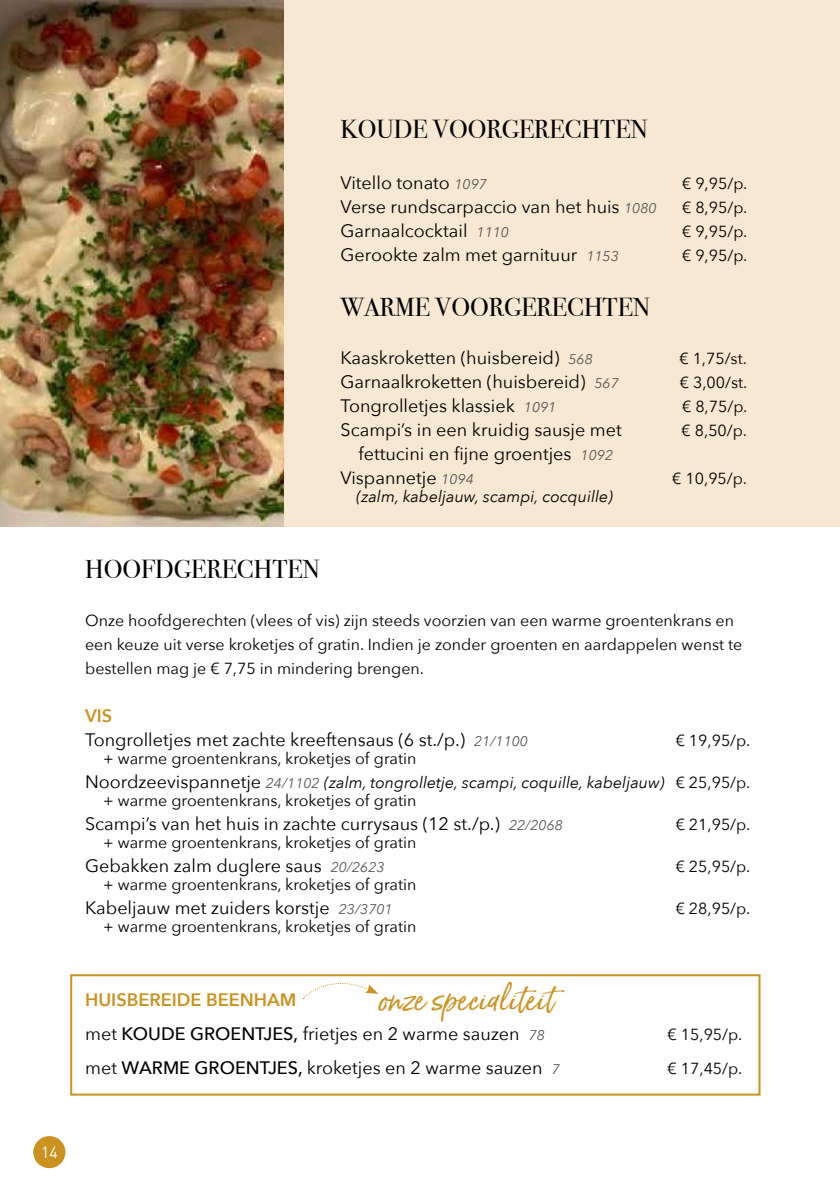
<style>
.page{position:relative;width:840px;height:1191px;background:#fff}
.page>*{position:absolute;margin:0;border:0;box-sizing:border-box;transform-origin:0 0}
.t1{font:30.4px "Born Ready Slanted";color:#cb921f}
.t2{font:26px "Bodoni Svty Two ITCTT";color:#000}
.t3{font:18px/24px "Avenir Next";color:#000}
.t4{font:16px/24px "Avenir Next";color:#000}
.t5{font:italic 16px "Avenir Next";color:#000}
.t6{font:16px "DINOT";color:#fff}
.s1{font-style:italic;font-size:14px;color:#575756}
.s2{font-weight:600;color:#cb921f}
.s3{font-size:18px}
.s4{font-style:italic}
.s5{font-weight:500}
</style>
<div class="page">
<div style="left:70px;top:974px;width:690px;height:121px;border:2px solid #cb921f"></div>
<div style="left:0;top:0;width:839px;height:526px;background:#f6e8d3"></div>
<img style="left:0;top:0;width:283px;height:526px">
<svg style="left:303px;top:974px;width:75px;height:25px"></svg>
<div style="left:33px;top:1136px;width:32px;height:32px;background:#cb921f;border-radius:50%"></div>
<p class="t6" style="left:41px;top:1141px;width:18px">14</p>
<h2 class="t2" style="left:340px;top:108px;width:308px">KOUDE VOORGERECHTEN</h2>
<p class="t3" style="left:340px;top:170px;width:148px">Vitello tonato <span class="s1">1097</span></p>
<p class="t4" style="left:681px;top:170px;width:67px">€ 9,95/p.</p>
<p class="t3" style="left:340px;top:194px;width:317px">Verse rundscarpaccio van het huis <span class="s1">1080</span></p>
<p class="t4" style="left:681px;top:194px;width:67px">€ 8,95/p.</p>
<p class="t3" style="left:340px;top:218px;width:170px">Garnaalcocktail <span class="s1">1110</span></p>
<p class="t4" style="left:681px;top:218px;width:67px">€ 9,95/p.</p>
<p class="t3" style="left:340px;top:242px;width:280px">Gerookte zalm met garnituur <span class="s1">1153</span></p>
<p class="t4" style="left:681px;top:242px;width:67px">€ 9,95/p.</p>
<h2 class="t2" style="left:340px;top:286px;width:311px">WARME VOORGERECHTEN</h2>
<p class="t3" style="left:340px;top:345px;width:254px">Kaaskroketten (huisbereid) <span class="s1">568</span></p>
<p class="t4" style="left:679px;top:346px;width:69px">€ 1,75/st.</p>
<p class="t3" style="left:340px;top:369px;width:280px">Garnaalkroketten (huisbereid) <span class="s1">567</span></p>
<p class="t4" style="left:679px;top:370px;width:69px">€ 3,00/st.</p>
<p class="t3" style="left:340px;top:393px;width:217px">Tongrolletjes klassiek <span class="s1">1091</span></p>
<p class="t4" style="left:681px;top:394px;width:67px">€ 8,75/p.</p>
<p class="t3" style="left:340px;top:417px;width:282px">Scampi’s in een kruidig sausje met</p>
<p class="t4" style="left:681px;top:418px;width:67px">€ 8,50/p.</p>
<p class="t3" style="left:340px;top:441px;width:274px;text-indent:18px">fettucini en fijne groentjes <span class="s1">1092<br></span>Vispannetje <span class="s1">1094</span></p>
<p class="t4" style="left:672px;top:466px;width:76px">€ 10,95/p.</p>
<p class="t5" style="left:356px;top:483px;width:258px">(zalm, kabeljauw, scampi, cocquille)</p>
<h2 class="t2" style="left:85px;top:548px;width:236px">HOOFDGERECHTEN</h2>
<p class="t4" style="left:85px;top:607px;width:658px">Onze hoofdgerechten (vlees of vis) zijn steeds voorzien van een warme groentenkrans en een keuze uit verse kroketjes of gratin. Indien je zonder groenten en aardappelen wenst te bestellen mag je € 7,75 in mindering brengen.</p>
<p class="t3" style="left:85px;top:703px;width:444px"><span class="s2">VIS<br></span>Tongrolletjes met zachte kreeftensaus (6 st./p.) <span class="s1">21/1100</span></p>
<p class="t4" style="left:675px;top:727px;width:76px">€ 19,95/p.</p>
<p class="t4" style="left:85px;top:745px;width:666px;text-indent:18px">+ warme groentenkrans, kroketjes of gratin<br><span class="s3">Noordzeevispannetje</span> <span class="s1">24/1102</span> <span class="s4">(zalm, tongrolletje, scampi, coquille, kabeljauw)</span> € 25,95/p.</p>
<p class="t4" style="left:103px;top:787px;width:314px">+ warme groentenkrans, kroketjes of gratin</p>
<p class="t3" style="left:85px;top:811px;width:479px">Scampi’s van het huis in zachte currysaus (12 st./p.) <span class="s1">22/2068</span></p>
<p class="t4" style="left:675px;top:811px;width:76px">€ 21,95/p.</p>
<p class="t4" style="left:103px;top:829px;width:314px">+ warme groentenkrans, kroketjes of gratin</p>
<p class="t3" style="left:85px;top:853px;width:301px">Gebakken zalm duglere saus <span class="s1">20/2623</span></p>
<p class="t4" style="left:675px;top:853px;width:76px">€ 25,95/p.</p>
<p class="t4" style="left:103px;top:871px;width:314px">+ warme groentenkrans, kroketjes of gratin</p>
<p class="t3" style="left:85px;top:895px;width:309px">Kabeljauw met zuiders korstje <span class="s1">23/3701</span></p>
<p class="t4" style="left:675px;top:895px;width:76px">€ 28,95/p.</p>
<p class="t4" style="left:103px;top:913px;width:314px">+ warme groentenkrans, kroketjes of gratin</p>
<h1 class="t1" style="left:378px;top:980px;width:177px">onze specialiteit</h1>
<p class="t3" style="left:85px;top:982px;width:461px;line-height:34px"><span class="s2">HUISBEREIDE BEENHAM<br></span>met <span class="s5">KOUDE GROENTJES,</span> frietjes en 2 warme sauzen <span class="s1">78</span></p>
<p class="t4" style="left:667px;top:1022px;width:76px">€ 15,95/p.</p>
<p class="t3" style="left:85px;top:1055px;width:476px">met <span class="s5">WARME GROENTJES,</span> kroketjes en 2 warme sauzen <span class="s1">7</span></p>
<p class="t4" style="left:667px;top:1056px;width:76px">€ 17,45/p.</p>
</div>
